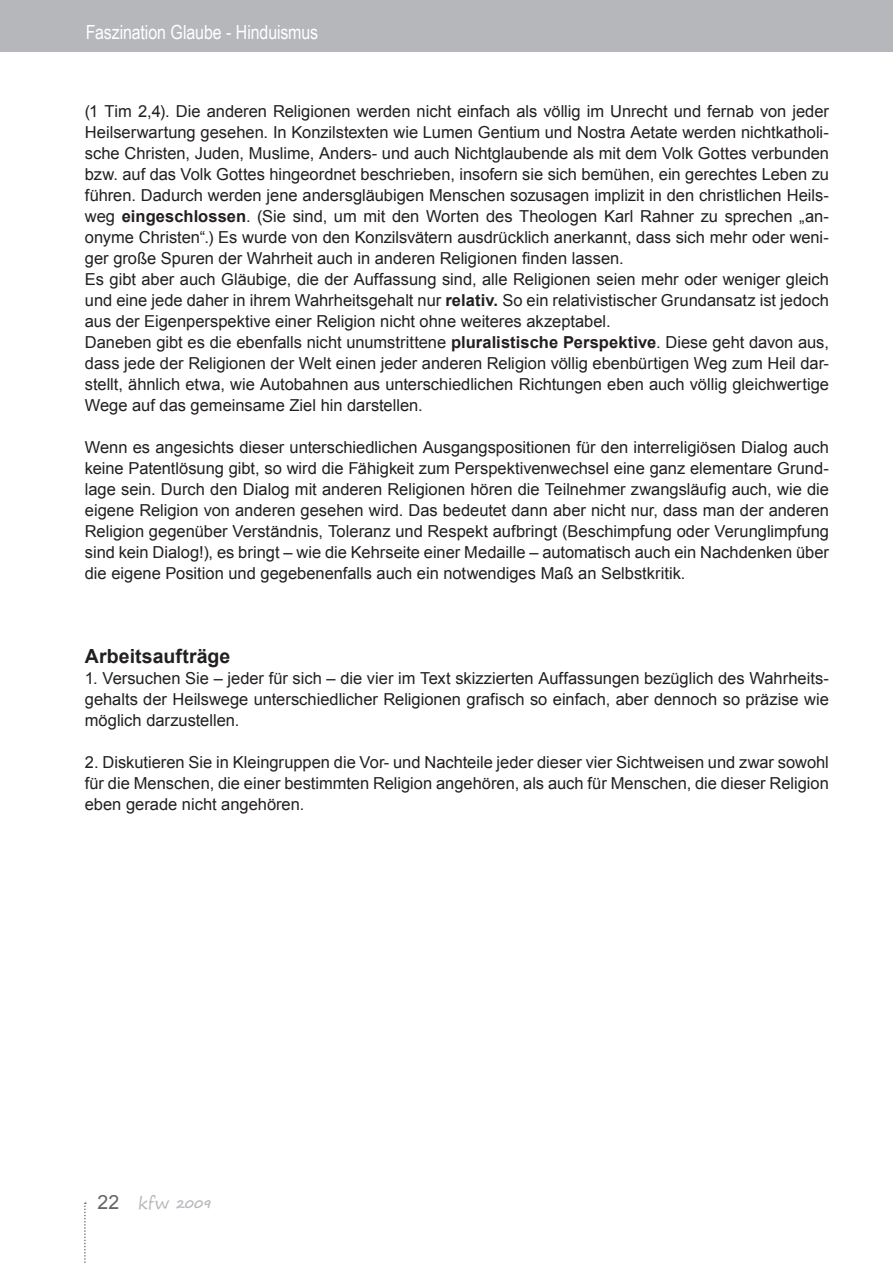
<style>
.page{position:relative;width:893px;height:1263px;background:#fff}
.page>*{position:absolute;margin:0;border:0;box-sizing:border-box;transform-origin:0 0}
.t1{font:19.5px "Arial Narrow";letter-spacing:-.005em;color:#fff}
.t2{font:700 19.5px "Arial";letter-spacing:.005em;color:#231f20}
.t3{font:16.5px/21px "Arial";color:#231f20;text-align:justify}
.t4{font:700 12px "Segoe Print";color:#b6b7bb}
.s1{font-weight:700}
.s2{font-family:"Arial";font-weight:400;font-size:19.5px;color:#656568}
.s3{font-weight:400;font-size:16.5px}
</style>
<div class="page">
<div style="left:0;top:0;width:893px;height:52px;background:#b6b7bb"></div>
<svg style="left:84px;top:1202px;width:2px;height:61px"></svg>
<p class="t1" style="left:86px;top:18px;width:234px">Faszination Glaube - Hinduismus</p>
<p class="t3" style="left:85px;top:101px;width:746px;text-align:left">(1 Tim 2,4). Die anderen Religionen werden nicht einfach als völlig im Unrecht und fernab von jeder Heilserwartung gesehen. In Konzilstexten wie Lumen Gentium und Nostra Aetate werden nichtkatholi&shy;sche Christen, Juden, Muslime, Anders- und auch Nichtglaubende als mit dem Volk Gottes verbunden bzw. auf das Volk Gottes hingeordnet beschrieben, insofern sie sich bemühen, ein gerechtes Leben zu führen. Dadurch werden jene andersgläubigen Menschen sozusagen implizit in den christlichen Heils&shy;weg <span class="s1">eingeschlossen</span>. (Sie sind, um mit den Worten des Theologen Karl Rahner zu sprechen „an&shy;onyme Christen“.) Es wurde von den Konzilsvätern ausdrücklich anerkannt, dass sich mehr oder weni&shy;ger große Spuren der Wahrheit auch in anderen Religionen finden lassen.<br>Es gibt aber auch Gläubige, die der Auffassung sind, alle Religionen seien mehr oder weniger gleich und eine jede daher in ihrem Wahrheitsgehalt nur <span class="s1">relativ.</span> So ein relativistischer Grundansatz ist jedoch aus der Eigenperspektive einer Religion nicht ohne weiteres akzeptabel.<br>Daneben gibt es die ebenfalls nicht unumstrittene <span class="s1">pluralistische Perspektive</span>. Diese geht davon aus, dass jede der Religionen der Welt einen jeder anderen Religion völlig ebenbürtigen Weg zum Heil dar&shy;stellt, ähnlich etwa, wie Autobahnen aus unterschiedlichen Richtungen eben auch völlig gleichwertige Wege auf das gemeinsame Ziel hin darstellen.</p>
<p class="t3" style="left:85px;top:437px;width:746px">Wenn es angesichts dieser unterschiedlichen Ausgangspositionen für den interreligiösen Dialog auch keine Patentlösung gibt, so wird die Fähigkeit zum Perspektivenwechsel eine ganz elementare Grund&shy;lage sein. Durch den Dialog mit anderen Religionen hören die Teilnehmer zwangsläufig auch, wie die eigene Religion von anderen gesehen wird. Das bedeutet dann aber nicht nur, dass man der anderen Religion gegenüber Verständnis, Toleranz und Respekt aufbringt (Beschimpfung oder Verunglimpfung sind kein Dialog!), es bringt – wie die Kehrseite einer Medaille – automatisch auch ein Nachdenken über die eigene Position und gegebenenfalls auch ein notwendiges Maß an Selbstkritik.</p>
<p class="t2" style="left:85px;top:643px;width:147px">Arbeitsaufträge</p>
<p class="t3" style="left:85px;top:668px;width:746px">1. Versuchen Sie – jeder für sich – die vier im Text skizzierten Auffassungen bezüglich des Wahrheits&shy;gehalts der Heilswege unterschiedlicher Religionen grafisch so einfach, aber dennoch so präzise wie möglich darzustellen.</p>
<p class="t3" style="left:85px;top:752px;width:746px">2. Diskutieren Sie in Kleingruppen die Vor- und Nachteile jeder dieser vier Sichtweisen und zwar sowohl für die Menschen, die einer bestimmten Religion angehören, als auch für Menschen, die dieser Religion eben gerade nicht angehören.</p>
<p class="t4" style="left:98px;top:1192px;width:116px"><span class="s2">22</span> <span class="s3">kfw</span> 2009</p>
</div>
